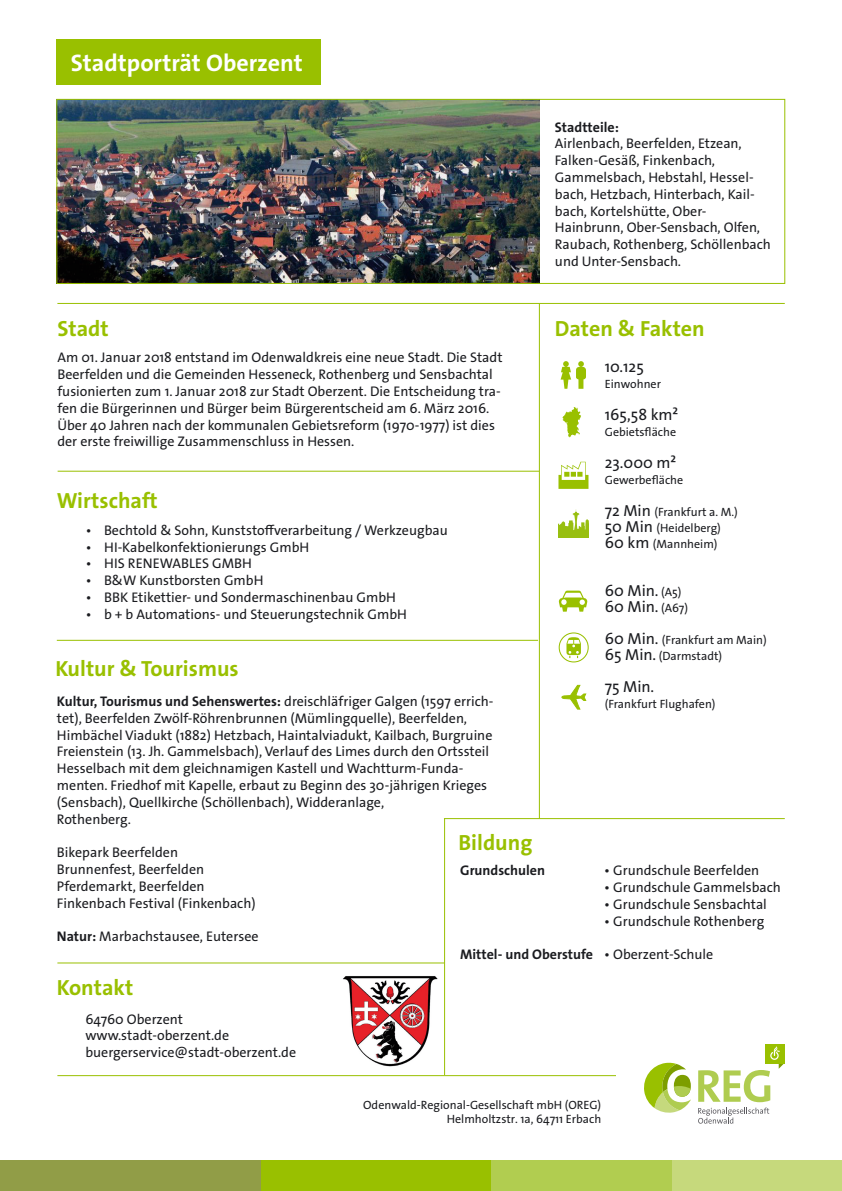
<style>
.page{position:relative;width:842px;height:1191px;background:#fff}
.page>*{position:absolute;margin:0;border:0;box-sizing:border-box;transform-origin:0 0}
.t1{font:700 24px "The Sans Os F";color:#fff}
.t2{font:700 22px "The Sans Os F";color:#99c000}
.t3{font:16px/16px "The Sans Os F";color:#1b1c20}
.t4{font:14px/16.8px "The Sans Os F";color:#1b1c20}
.t5{font:700 14px "The Sans Os F";color:#1b1c20}
.t6{font:12px/16px "The Sans Os F";color:#1b1c20}
.s1{font-size:16px}
.s2{font-size:12px}
.s3{font-weight:700}
.s4{font-weight:400}
</style>
<div class="page">
<img style="left:58px;top:101px;width:482px;height:181px">
<div style="left:56px;top:99px;width:729px;height:185px;border:1px solid #99c000"></div>
<hr style="left:57px;top:303px;width:728px;height:1px;background:#99c000">
<hr style="left:57px;top:640px;width:481px;height:1px;background:#99c000">
<hr style="left:539px;top:304px;width:1px;height:514px;background:#99c000">
<hr style="left:58px;top:471px;width:481px;height:1px;background:#99c000">
<hr style="left:444px;top:818px;width:1px;height:257px;background:#99c000">
<hr style="left:57px;top:1075px;width:566px;height:1px;background:#99c000">
<hr style="left:57px;top:962px;width:387px;height:1px;background:#99c000">
<img style="left:343px;top:976px;width:95px;height:91px">
<svg style="left:561px;top:361px;width:25px;height:28px"></svg>
<svg style="left:562px;top:407px;width:19px;height:31px"></svg>
<svg style="left:559px;top:632px;width:30px;height:30px"></svg>
<svg style="left:561px;top:684px;width:26px;height:26px"></svg>
<svg style="left:558px;top:462px;width:30px;height:27px"></svg>
<svg style="left:559px;top:590px;width:28px;height:21px"></svg>
<svg style="left:558px;top:509px;width:31px;height:29px"></svg>
<hr style="left:444px;top:818px;width:341px;height:1px;background:#99c000">
<div style="left:616px;top:1026px;width:205px;height:103px;background:#fff"></div>
<div style="left:765px;top:1044px;width:19px;height:19px;background:#99c000"></div>
<svg style="left:644px;top:1062px;width:47px;height:51px"></svg>
<svg style="left:698px;top:1046px;width:86px;height:77px"></svg>
<div style="left:56px;top:39px;width:265px;height:45px;background:#99c000"></div>
<div style="left:0;top:1160px;width:264px;height:31px;background:#919d47"></div>
<div style="left:644px;top:1160px;width:198px;height:31px;background:#c6d97c"></div>
<div style="left:464px;top:1160px;width:207px;height:31px;background:#b1cd50"></div>
<div style="left:261px;top:1160px;width:229px;height:31px;background:#99c000"></div>
<h1 class="t1" style="left:71px;top:48px;width:233px">Stadtporträt Oberzent</h1>
<p class="t5" style="left:555px;top:118px;width:65px">Stadtteile:</p>
<p class="t4" style="left:555px;top:135px;width:217px">Airlenbach, Beerfelden, Etzean,<br>Falken-Gesäß, Finkenbach,<br>Gammelsbach, Hebstahl, Hessel&shy;bach, Hetzbach, Hinterbach, Kail&shy;bach, Kortelshütte, Ober-<br>Hainbrunn, Ober-Sensbach, Olfen,<br>Raubach, Rothenberg, Schöllenbach und Unter-Sensbach.</p>
<h2 class="t2" style="left:57px;top:314px;width:53px">Stadt</h2>
<h2 class="t2" style="left:555px;top:315px;width:151px">Daten &amp; Fakten</h2>
<p class="t4" style="left:57px;top:349px;width:447px">Am 01. Januar 2018 entstand im Odenwaldkreis eine neue Stadt. Die Stadt Beerfelden und die Gemeinden Hesseneck, Rothenberg und Sensbachtal fusionierten zum 1. Januar 2018 zur Stadt Oberzent. Die Entscheidung tra&shy;fen die Bürgerinnen und Bürger beim Bürgerentscheid am 6. März 2016.<br>Über 40 Jahren nach der kommunalen Gebietsreform (1970-1977) ist dies der erste freiwillige Zusammenschluss in Hessen.</p>
<p class="t3" style="left:605px;top:359px;width:40px">10.125</p>
<p class="t6" style="left:605px;top:376px;width:58px">Einwohner</p>
<p class="t3" style="left:605px;top:407px;width:75px">165,58 km²</p>
<p class="t6" style="left:605px;top:424px;width:73px">Gebietsfläche</p>
<p class="t3" style="left:605px;top:455px;width:73px">23.000 m²</p>
<p class="t6" style="left:605px;top:472px;width:80px">Gewerbefläche</p>
<p class="t6" style="left:605px;top:504px;width:135px"><span class="s1">72 Min</span> (Frankfurt a. M.)<br><span class="s1">50 Min</span> (Heidelberg)<br><span class="s1">60 km</span> (Mannheim)</p>
<p class="t3" style="left:605px;top:583px;width:85px">60 Min. <span class="s2">(A5)<br></span>60 Min. <span class="s2">(A67)</span></p>
<p class="t6" style="left:605px;top:632px;width:163px"><span class="s1">60 Min.</span> (Frankfurt am Main)<br><span class="s1">65 Min.</span> (Darmstadt)</p>
<p class="t3" style="left:605px;top:679px;width:51px">75 Min.</p>
<p class="t6" style="left:605px;top:696px;width:112px">(Frankfurt Flughafen)</p>
<h2 class="t2" style="left:57px;top:486px;width:102px">Wirtschaft</h2>
<p class="t4" style="left:86px;top:522px;width:363px">• Bechtold &amp; Sohn, Kunststoffverarbeitung / Werkzeugbau</p>
<p class="t4" style="left:86px;top:538px;width:225px">• HI-Kabelkonfektionierungs GmbH</p>
<p class="t4" style="left:86px;top:555px;width:168px">• HIS RENEWABLES GMBH</p>
<p class="t4" style="left:86px;top:572px;width:179px">• B&amp;W Kunstborsten GmbH</p>
<p class="t4" style="left:86px;top:589px;width:311px">• BBK Etikettier- und Sondermaschinenbau GmbH</p>
<p class="t4" style="left:86px;top:606px;width:322px">• b + b Automations- und Steuerungstechnik GmbH</p>
<h2 class="t2" style="left:55px;top:654px;width:185px">Kultur &amp; Tourismus</h2>
<p class="t4" style="left:57px;top:693px;width:438px"><span class="s3">Kultur, Tourismus und Sehenswertes:</span> dreischläfriger Galgen (1597 errich&shy;tet), Beerfelden Zwölf-Röhrenbrunnen (Mümlingquelle), Beerfelden, Himbächel Viadukt (1882) Hetzbach, Haintalviadukt, Kailbach, Burgruine Freienstein (13. Jh. Gammelsbach), Verlauf des Limes durch den Ortssteil Hesselbach mit dem gleichnamigen Kastell und Wachtturm-Funda&shy;menten. Friedhof mit Kapelle, erbaut zu Beginn des 30-jährigen Krieges (Sensbach), Quellkirche (Schöllenbach), Widderanlage,<br>Rothenberg.</p>
<p class="t4" style="left:57px;top:844px;width:200px">Bikepark Beerfelden<br>Brunnenfest, Beerfelden<br>Pferdemarkt, Beerfelden<br>Finkenbach Festival (Finkenbach)</p>
<p class="t4" style="left:57px;top:928px;width:203px"><span class="s3">Natur:</span> Marbachstausee, Eutersee</p>
<h2 class="t2" style="left:459px;top:828px;width:75px">Bildung</h2>
<p class="t5" style="left:460px;top:861px;width:86px">Grundschulen</p>
<p class="t4" style="left:604px;top:862px;width:157px">• Grundschule Beerfelden</p>
<p class="t4" style="left:604px;top:879px;width:178px">• Grundschule Gammelsbach</p>
<p class="t4" style="left:604px;top:895px;width:164px">• Grundschule Sensbachtal</p>
<p class="t4" style="left:604px;top:912px;width:162px">• Grundschule Rothenberg</p>
<p class="t5" style="left:460px;top:945px;width:255px">Mittel- und Oberstufe <span class="s4">• Oberzent-Schule</span></p>
<h2 class="t2" style="left:57px;top:973px;width:78px">Kontakt</h2>
<p class="t4" style="left:85px;top:1010px;width:212px">64760 Oberzent www.stadt-oberzent.de buergerservice@stadt-oberzent.de</p>
<p class="t6" style="left:363px;top:1097px;width:240px;line-height:14.2px;text-align:right">Odenwald-Regional-Gesellschaft mbH (OREG)<br>Helmholtzstr. 1a, 64711 Erbach</p>
</div>
